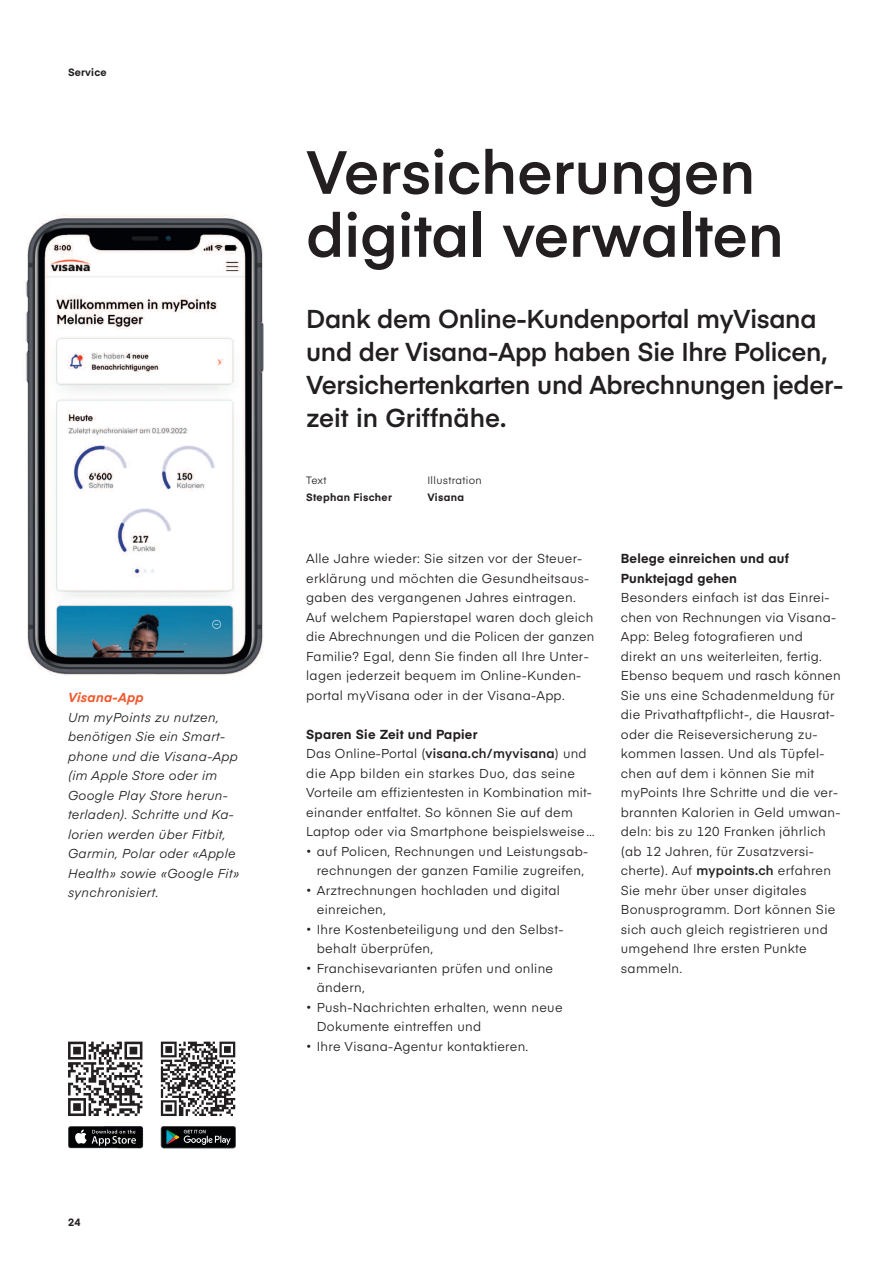
<style>
.page{position:relative;width:893px;height:1263px;background:#fff}
.page>*{position:absolute;margin:0;border:0;box-sizing:border-box;transform-origin:0 0}
.t1{font:600 60px/63px "Eina 03";color:#231f20}
.t2{font:600 25.5px/33px "Eina 03";letter-spacing:-.01em;color:#231f20}
.t3{font:700 12.9px/19.5px "Eina 03";letter-spacing:.015em;color:#231f20}
.t4{font:italic 700 12.9px "Eina 03";letter-spacing:.015em;color:#f1592f}
.t5{font:12.75px/19.5px "Eina 03";letter-spacing:.025em;color:#231f20}
.t6{font:italic 12.75px/19.5px "Eina 03";letter-spacing:.025em;color:#231f20}
.t7{font:700 10.5px "Eina 03";letter-spacing:.03em;color:#231f20}
.t8{font:10.5px "Eina 03";letter-spacing:.03em;color:#231f20}
.s1{font-weight:600;font-size:12.9px}
.s2{font-size:10.5px}
</style>
<div class="page">
<img style="left:25px;top:215px;width:239px;height:461px">
<svg style="left:68px;top:1041px;width:74px;height:75px"></svg>
<svg style="left:161px;top:1041px;width:74px;height:75px"></svg>
<svg style="left:161px;top:1126px;width:75px;height:22px;background:#242a29"></svg>
<svg style="left:68px;top:1126px;width:75px;height:22px"></svg>
<div style="left:69px;top:1126px;width:74px;height:22px;background:#020304;border-radius:2px"></div>
<img style="left:103px;top:1126px;width:39px;height:1px">
<svg style="left:74px;top:1127px;width:69px;height:21px"></svg>
<p class="t7" style="left:68px;top:69px;width:40px">Service</p>
<p class="t4" style="left:68px;top:693px;width:77px">Visana-App</p>
<p class="t6" style="left:68px;top:709px;width:173px">Um myPoints zu nutzen, benötigen Sie ein Smart&shy;phone und die Visana-App (im Apple Store oder im<br>Google Play Store herun&shy;terladen). Schritte und Ka&shy;lorien werden über Fitbit,<br>Garmin, Polar oder «Apple<br>Health» sowie «Google Fit» synchronisiert.</p>
<p class="t7" style="left:68px;top:1219px;width:14px">24</p>
<h1 class="t1" style="left:306px;top:147px;width:479px">Versicherungen digital verwalten</h1>
<h2 class="t2" style="left:306px;top:305px;width:539px">Dank dem Online-Kundenportal myVisana und der Visana-App haben Sie Ihre Policen, Versichertenkarten und Abrechnungen jeder&shy;zeit in Griffnähe.</h2>
<p class="t8" style="left:306px;top:477px;width:22px">Text</p>
<p class="t7" style="left:306px;top:493px;width:87px">Stephan Fischer</p>
<p class="t8" style="left:427px;top:477px;width:56px">Illustration</p>
<p class="t7" style="left:427px;top:493px;width:38px">Visana</p>
<p class="t5" style="left:306px;top:550px;width:290px">Alle Jahre wieder: Sie sitzen vor der Steuer&shy;erklärung und möchten die Gesundheitsaus&shy;gaben des vergangenen Jahres eintragen.<br>Auf welchem Papierstapel waren doch gleich die Abrechnungen und die Policen der ganzen Familie? Egal, denn Sie finden all Ihre Unter&shy;lagen jederzeit bequem im Online-Kunden&shy;portal myVisana oder in der Visana-App.</p>
<p class="t3" style="left:306px;top:726px;width:173px">Sparen Sie Zeit und Papier</p>
<p class="t5" style="left:306px;top:745px;width:290px">Das Online-Portal (<span class="s1">visana.ch/myvisana</span>) und die App bilden ein starkes Duo, das seine Vorteile am effizientesten in Kombination mit&shy;einander entfaltet. So können Sie auf dem Laptop oder via Smartphone beispielsweise…</p>
<p class="t5" style="left:306px;top:843px;width:284px;text-align:center"><span class="s2">•</span> auf Policen, Rechnungen und Leistungsab&shy;rechnungen der ganzen Familie zugreifen,</p>
<p class="t5" style="left:317px;top:882px;width:245px;text-indent:-11px"><span class="s2">•</span> Arztrechnungen hochladen und digital einreichen,</p>
<p class="t5" style="left:317px;top:921px;width:248px;text-indent:-11px"><span class="s2">•</span> Ihre Kostenbeteiligung und den Selbst&shy;behalt überprüfen,</p>
<p class="t5" style="left:317px;top:960px;width:238px;text-indent:-11px"><span class="s2">•</span> Franchisevarianten prüfen und online ändern,</p>
<p class="t5" style="left:317px;top:999px;width:247px;text-indent:-11px"><span class="s2">•</span> Push-Nachrichten erhalten, wenn neue<br>Dokumente eintreffen und</p>
<p class="t5" style="left:306px;top:1038px;width:224px"><span class="s2">•</span> Ihre Visana-Agentur kontaktieren.</p>
<p class="t3" style="left:621px;top:550px;width:170px">Belege einreichen und auf<br>Punktejagd gehen</p>
<p class="t5" style="left:621px;top:589px;width:221px">Besonders einfach ist das Einrei&shy;chen von Rechnungen via Visana-<br>App: Beleg fotografieren und direkt an uns weiterleiten, fertig.<br>Ebenso bequem und rasch können<br>Sie uns eine Schadenmeldung für die Privathaftpflicht-, die Hausrat&shy;oder die Reiseversicherung zu&shy;kommen lassen. Und als Tüpfel&shy;chen auf dem i können Sie mit myPoints Ihre Schritte und die ver&shy;brannten Kalorien in Geld umwan&shy;deln: bis zu 120 Franken jährlich (ab 12 Jahren, für Zusatzversi&shy;cherte). Auf <span class="s1">mypoints.ch</span> erfahren<br>Sie mehr über unser digitales<br>Bonusprogramm. Dort können Sie sich auch gleich registrieren und umgehend Ihre ersten Punkte sammeln.</p>
</div>
